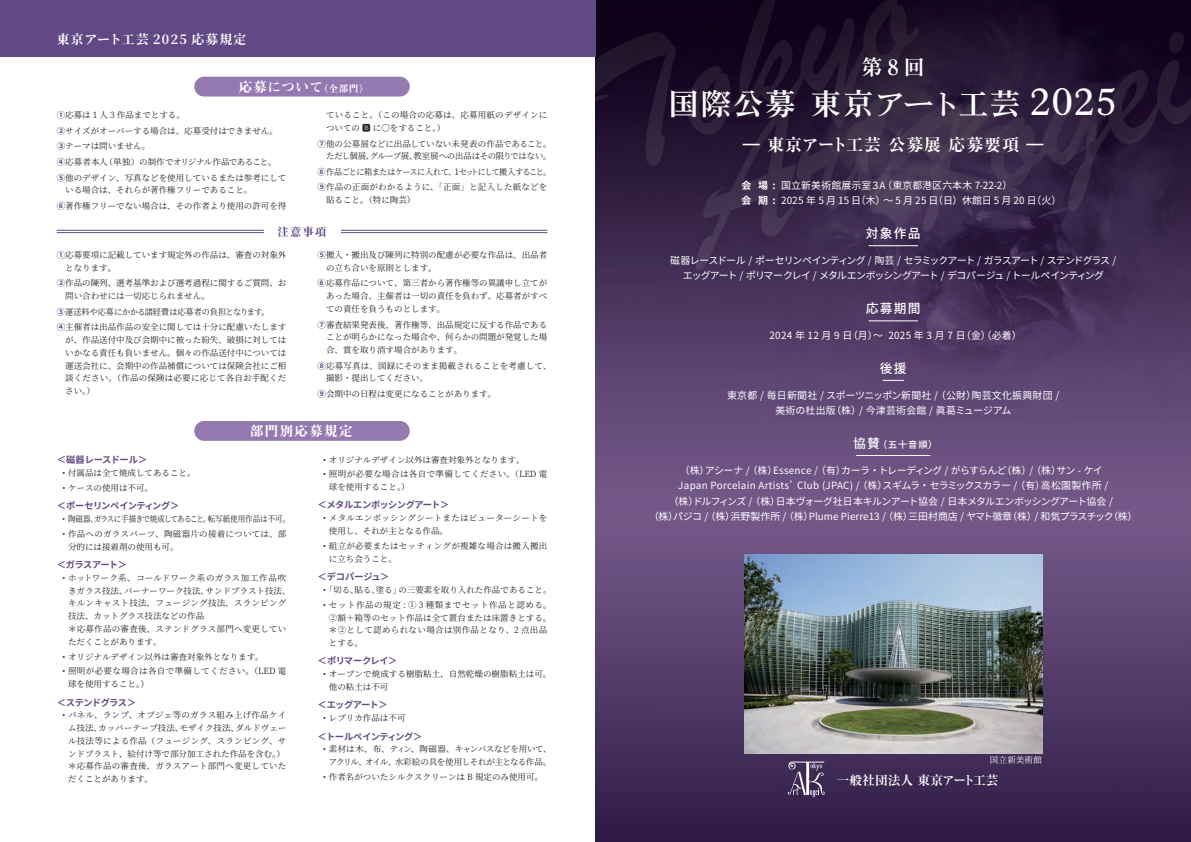
<style>
.page{position:relative;width:1191px;height:842px;background:#fff}
.page>*{position:absolute;margin:0;border:0;box-sizing:border-box;transform-origin:0 0}
.t1{font:29.8px "VDL V7 Mincho Bold";letter-spacing:.065em;color:#fff}
.t2{font:700 21.3px "Ryumin Pro";color:#fff}
.t3{font:700 expanded 17px "Ryumin Pro";letter-spacing:.05em;color:#fff}
.p3_h2{font:13.5px "Midashi Min Pro MA31";letter-spacing:.045em;color:#fff}
.p4_h2{font:13.5px "Midashi Min Pro MA31";letter-spacing:.1em;color:#fff}
.H1_sub{font:700 12.8px "Noto Serif CJ Kjp";letter-spacing:.1em;color:#fff}
.t4{font:700 12.8px "Ryumin Pro";color:#fff}
.P1-H2{font:500 12.8px "Noto Sans CJ Kjp";letter-spacing:.1em;color:#fff}
.p3h3{font:11.3px "Midashi Min Pro MA31";color:#624985}
.P1-H2_child{font:9.9px "Noto Sans CJ Kjp";letter-spacing:.025em;color:#fff}
.P1-H2_child-2{font:9.9px "Noto Sans CJ Kjp";letter-spacing:.005em;color:#fff}
.P1-main_serif{font:9.9px "Noto Sans CJ Kjp";letter-spacing:.005em;color:#fff}
.P1-H2_child-3{font:9.9px "Noto Sans CJ Kjp";letter-spacing:-.05em;color:#fff}
.P1-H2_child-4{font:9.9px "Noto Sans CJ Kjp";letter-spacing:-.085em;color:#fff}
.P1-H2_child-5{font:9.9px "Noto Sans CJ Kjp";letter-spacing:-.065em;color:#fff}
.P1-H2_child-6{font:9.9px "Noto Sans CJ Kjp";letter-spacing:-.075em;color:#fff}
.P1-th{font:700 9.9px "Noto Sans CJ Kjp";color:#fff}
.p3_ul_ttl{font:700 9.2px "Noto Sans CJ Kjp";letter-spacing:-.055em;color:#624985}
.p3_ul_ttl-2{font:700 9.2px "Noto Sans CJ Kjp";letter-spacing:-.025em;color:#624985}
.P1-H2-2{font:500 9.2px "Noto Sans CJ Kjp";color:#fff}
.t5{font:8.5px/12.8px "Noto Serif CJ Kjp";color:#231f20}
.t6{font:8.5px/12.8px "Noto Serif CJ Kjp";letter-spacing:.03em;color:#231f20}
.t7{font:8.5px/12.8px "Noto Serif CJ Kjp";letter-spacing:.025em;color:#231f20}
.t8{font:8.5px/12.8px "Noto Serif CJ Kjp";letter-spacing:-.04em;color:#231f20;text-align:right}
.t9{font:8.5px/12.8px "Noto Serif CJ Kjp";letter-spacing:.04em;color:#231f20}
.t10{font:8.5px/12.8px "Noto Serif CJ Kjp";letter-spacing:.02em;color:#231f20}
.t11{font:8.5px/12.8px "Noto Serif CJ Kjp";letter-spacing:.045em;color:#231f20}
.t12{font:8.5px "Noto Serif CJ Kjp";letter-spacing:-.025em;color:#231f20;scale:.88 1}
.t13{font:8.5px "Noto Serif CJ Kjp";letter-spacing:-.075em;color:#231f20;scale:.95 1}
.t14{font:8.5px "Noto Serif CJ Kjp";color:#231f20;scale:.96 1}
.riji{font:8.5px "Noto Serif CJ Kjp";letter-spacing:.03em;color:#fff}
.s1{font-size:9.2px}
.s2{font-family:"Noto Sans CJ Kjp";font-weight:700;color:#624985}
.s3{font-size:36.1px}
.s4{font-size:12.8px}
</style>
<div class="page">
<img style="left:595px;top:0;width:596px;height:842px">
<img style="left:744px;top:555px;width:298px;height:198px">
<svg style="left:788px;top:761px;width:36px;height:36px"></svg>
<hr style="left:868px;top:245px;width:50px;height:1px;background:#fff">
<hr style="left:868px;top:320px;width:50px;height:1px;background:#fff">
<svg style="left:882px;top:380px;width:21px;height:1px"></svg>
<hr style="left:856px;top:455px;width:74px;height:1px;background:#fff">
<div style="left:194px;top:77px;width:216px;height:20px;background:#957ab2;border-radius:10px"></div>
<div style="left:194px;top:421px;width:216px;height:20px;background:#957ab2;border-radius:10px"></div>
<div style="left:0;top:0;width:595px;height:57px;background:#624985"></div>
<hr style="left:57px;top:230px;width:490px;height:1px;background:#624985">
<hr style="left:57px;top:232px;width:490px;height:1px;background:#624985">
<div style="left:264px;top:225px;width:76px;height:13px;background:#fff"></div>
<p class="H1_sub" style="left:57px;top:32px;width:191px">東京アート工芸 2025 応募規定</p>
<p class="p3_h2" style="left:239px;top:76px;width:131px">応募について<span class="s1">（全部門）</span></p>
<p class="t5" style="left:57px;top:109px;width:130px"><span class="s2">①</span> 応募は 1 人 3 作品までとする。</p>
<p class="t5" style="left:57px;top:124px;width:223px"><span class="s2">②</span> サイズがオーバーする場合は、応募受付はできません。</p>
<p class="t5" style="left:57px;top:140px;width:95px"><span class="s2">③</span> テーマは問いません。</p>
<p class="t8" style="left:57px;top:156px;width:221px"><span class="s2">④</span> 応募者本人（単独）の制作でオリジナル作品であること。</p>
<p class="t5" style="left:65px;top:171px;width:223px;text-indent:-9px"><span class="s2">⑤</span> 他のデザイン、写真などを使用しているまたは参考にしている場合は、それらが著作権フリーであること。</p>
<p class="t5" style="left:57px;top:200px;width:231px"><span class="s2">⑥</span> 著作権フリーでない場合は、その作者より使用の許可を得</p>
<p class="t7" style="left:326px;top:109px;width:223px">ていること。（この場合の応募は、応募用紙のデザインについての</p>
<p class="t5" style="left:373px;top:122px;width:74px">に〇をすること。）</p>
<p class="t5" style="left:317px;top:137px;width:235px;text-align:right"><span class="s2">⑦</span> 他の公募展などに出品していない未発表の作品であること。ただし個展、グループ展、教室展への出品はその限りではない。</p>
<p class="t13" style="left:317px;top:167px;width:247px"><span class="s2">⑧</span> 作品ごとに箱またはケースに入れて、１セットにして搬入すること。</p>
<p class="t10" style="left:326px;top:181px;width:223px;text-indent:-9px"><span class="s2">⑨</span> 作品の正面がわかるように、「正面」と記入した紙などを貼ること。（特に陶芸）</p>
<p class="p3h3" style="left:278px;top:223px;width:50px">注意事項</p>
<p class="t5" style="left:65px;top:249px;width:223px;text-indent:-9px"><span class="s2">①</span> 応募要項に記載しています規定外の作品は、審査の対象外となります。</p>
<p class="t5" style="left:65px;top:277px;width:223px;text-indent:-9px"><span class="s2">②</span> 作品の陳列、選考基準および選考過程に関するご質問、お問い合わせには一切応じられません。</p>
<p class="t14" style="left:57px;top:307px;width:223px"><span class="s2">③</span> 運送料や応募にかかる諸経費は応募者の負担となります。</p>
<p class="t5" style="left:65px;top:321px;width:223px;text-align:justify;text-indent:-9px"><span class="s2">④</span> 主催者は出品作品の安全に関しては十分に配慮いたしますが、作品送付中及び会期中に被った紛失、破損に対してはいかなる責任も負いません。個々の作品送付中については運送会社に、会期中の作品補償については保険会社にご相談ください。（作品の保険は必要に応じて各自お手配ください。）</p>
<p class="t5" style="left:326px;top:249px;width:223px;text-indent:-9px"><span class="s2">⑤</span> 搬入・搬出及び陳列に特別の配慮が必要な作品は、出品者の立ち合いを原則とします。</p>
<p class="t5" style="left:326px;top:277px;width:223px;text-align:justify;text-indent:-9px"><span class="s2">⑥</span> 応募作品について、第三者から著作権等の異議申し立てがあった場合、主催者は一切の責任を負わず、応募者がすべての責任を負うものとします。</p>
<p class="t5" style="left:326px;top:318px;width:223px;text-align:justify;text-indent:-9px"><span class="s2">⑦</span> 審査結果発表後、著作権等、出品規定に反する作品であることが明らかになった場合や、何らかの問題が発覚した場合、賞を取り消す場合があります。</p>
<p class="t10" style="left:326px;top:359px;width:227px;text-indent:-9px"><span class="s2">⑧</span> 応募写真は、図録にそのまま掲載されることを考慮して、撮影・提出してください。</p>
<p class="t5" style="left:317px;top:388px;width:180px"><span class="s2">⑨</span> 会期中の日程は変更になることがあります。</p>
<p class="p4_h2" style="left:250px;top:421px;width:104px">部門別応募規定</p>
<p class="p3_ul_ttl-2" style="left:57px;top:455px;width:92px">＜磁器レースドール＞</p>
<p class="t5" style="left:62px;top:467px;width:135px">• 付属品は全て焼成してあること。</p>
<p class="t5" style="left:62px;top:481px;width:92px">• ケースの使用は不可。</p>
<p class="p3_ul_ttl" style="left:57px;top:501px;width:124px">＜ポーセリンペインティング＞</p>
<p class="t12" style="left:62px;top:514px;width:260px">• 陶磁器、ガラスに手描きで焼成してあること。転写紙使用作品は不可。</p>
<p class="t6" style="left:68px;top:528px;width:220px;text-indent:-6px">• 作品へのガラスパーツ、陶磁器片の接着については、部分的には接着剤の使用も可。</p>
<p class="p3_ul_ttl" style="left:57px;top:559px;width:72px">＜ガラスアート＞</p>
<p class="t7" style="left:68px;top:571px;width:224px;text-indent:-6px">• ホットワーク系、コールドワーク系のガラス加工作品吹きガラス技法、バーナーワーク技法、サンドブラスト技法、キルンキャスト技法、フュージング技法、スランピング技法、カットグラス技法などの作品<br>＊応募作品の審査後、ステンドグラス部門へ変更していただくことがあります。</p>
<p class="t5" style="left:62px;top:650px;width:203px">• オリジナルデザイン以外は審査対象外となります。</p>
<p class="t11" style="left:68px;top:665px;width:220px;text-indent:-6px">• 照明が必要な場合は各自で準備してください。（LED 電球を使用すること。）</p>
<p class="p3_ul_ttl" style="left:57px;top:697px;width:81px">＜ステンドグラス＞</p>
<p class="t6" style="left:68px;top:709px;width:220px;text-indent:-6px">• パネル、ランプ、オブジェ等のガラス組み上げ作品ケイム技法、カッパーテープ技法、モザイク技法、ダルドヴェール技法等による作品（フュージング、スランピング、サンドブラスト、絵付け等で部分加工された作品を含む。）＊応募作品の審査後、ガラスアート部門へ変更していただくことがあります。</p>
<p class="t5" style="left:323px;top:453px;width:203px">• オリジナルデザイン以外は審査対象外となります。</p>
<p class="t11" style="left:329px;top:468px;width:220px;text-indent:-6px">• 照明が必要な場合は各自で準備してください。（LED 電球を使用すること。）</p>
<p class="p3_ul_ttl" style="left:317px;top:500px;width:133px">＜メタルエンボッシングアート＞</p>
<p class="t6" style="left:329px;top:512px;width:220px;text-indent:-6px">• メタルエンボッシングシートまたはピューターシートを使用し、それが主となる作品。</p>
<p class="t6" style="left:329px;top:540px;width:220px;text-indent:-6px">• 組立が必要またはセッティングが複雑な場合は搬入搬出に立ち会うこと。</p>
<p class="p3_ul_ttl" style="left:317px;top:571px;width:73px">＜デコパージュ＞</p>
<p class="t5" style="left:323px;top:584px;width:230px">• 「切る、貼る、塗る」の三要素を取り入れた作品であること。</p>
<p class="t9" style="left:329px;top:598px;width:224px;text-indent:-6px">• セット作品の規定 : ① 3 種類までセット作品と認める。<br>②額＋箱等のセット作品は全て置台または床置きとする。＊②として認められない場合は別作品となり、2 点出品とする。</p>
<p class="p3_ul_ttl" style="left:317px;top:656px;width:81px">＜ポリマークレイ＞</p>
<p class="t5" style="left:329px;top:668px;width:224px;text-indent:-6px">• オーブンで焼成する樹脂粘土、自然乾燥の樹脂粘土は可。他の粘土は不可</p>
<p class="p3_ul_ttl" style="left:317px;top:700px;width:72px">＜エッグアート＞</p>
<p class="t5" style="left:323px;top:712px;width:84px">• レプリカ作品は不可</p>
<p class="p3_ul_ttl" style="left:317px;top:731px;width:106px">＜トールペインティング＞</p>
<p class="t8" style="left:323px;top:743px;width:230px">• 素材は木、布、ティン、陶磁器、キャンバスなどを用いて、アクリル、オイル、水彩絵の具を使用しそれが主となる作品。</p>
<p class="t5" style="left:323px;top:771px;width:221px">• 作者名がついたシルクスクリーンは B 規定のみ使用可。</p>
<p class="t2" style="left:861px;top:51px;width:65px">第8回</p>
<p class="t1" style="left:669px;top:84px;width:449px">国際公募 東京アート工芸 <span class="s3">2025</span></p>
<p class="t3" style="left:743px;top:131px;width:302px">― 東京アート工芸 公募展 応募要項 ―</p>
<p class="P1-th" style="left:741px;top:179px;width:36px">会 場:</p>
<p class="P1-main_serif" style="left:781px;top:179px;width:232px">国立新美術館展示室３A（東京都港区六本木 7-22-2）</p>
<p class="P1-th" style="left:741px;top:195px;width:36px">会 期:</p>
<p class="P1-main_serif" style="left:781px;top:195px;width:281px">2025 年 5 月 15 日（木）～ 5 月 25 日（日）休館日 5 月 20 日（火）</p>
<p class="P1-H2" style="left:865px;top:226px;width:56px">対象作品</p>
<p class="P1-H2_child-4" style="left:670px;top:255px;width:447px">磁器レースドール / ポーセリンペインティング / 陶芸 / セラミックアート / ガラスアート / ステンドグラス /</p>
<p class="P1-H2_child-6" style="left:683px;top:270px;width:423px">エッグアート / ポリマークレイ / メタルエンボッシングアート / デコパージュ / トールペインティング</p>
<p class="P1-H2" style="left:865px;top:301px;width:56px">応募期間</p>
<p class="P1-H2_child" style="left:769px;top:330px;width:254px">2024 年 12 月 9 日（月）～ 2025 年 3 月 7 日（金）（必着）</p>
<p class="P1-H2" style="left:880px;top:361px;width:28px">後援</p>
<p class="P1-H2_child" style="left:727px;top:389px;width:334px">東京都 / 毎日新聞社 / スポーツニッポン新聞社 / （公財）陶芸文化振興財団 /</p>
<p class="P1-H2_child" style="left:775px;top:405px;width:237px">美術の杜出版（株）/ 今津芸術会館 / 眞葛ミュージアム</p>
<p class="P1-H2-2" style="left:853px;top:439px;width:86px"><span class="s4">協賛</span>（五十音順）</p>
<p class="P1-H2_child-3" style="left:680px;top:464px;width:424px">（株）アシーナ / （株）Essence / （有）カーラ・トレーディング / がらすらんど（株）/ （株）サン - ケイ</p>
<p class="P1-H2_child" style="left:678px;top:480px;width:431px">Japan Porcelain Artists’ Club (JPAC) / （株）スギムラ・セラミックスカラー / （有）高松園製作所 /</p>
<p class="P1-H2_child-5" style="left:669px;top:496px;width:446px">（株）ドルフィンズ / （株）日本ヴォーグ社日本キルンアート協会 / 日本メタルエンボッシングアート協会 /</p>
<p class="P1-H2_child-2" style="left:649px;top:511px;width:490px">（株）パジコ / （株）浜野製作所 / （株）Plume Pierre13 / （株）三田村商店 / ヤマト徽章（株）/ 和気プラスチック（株）</p>
<p class="riji" style="left:990px;top:755px;width:54px">国立新美術館</p>
<p class="t4" style="left:836px;top:770px;width:163px">一般社団法人 東京アート工芸</p>
</div>
